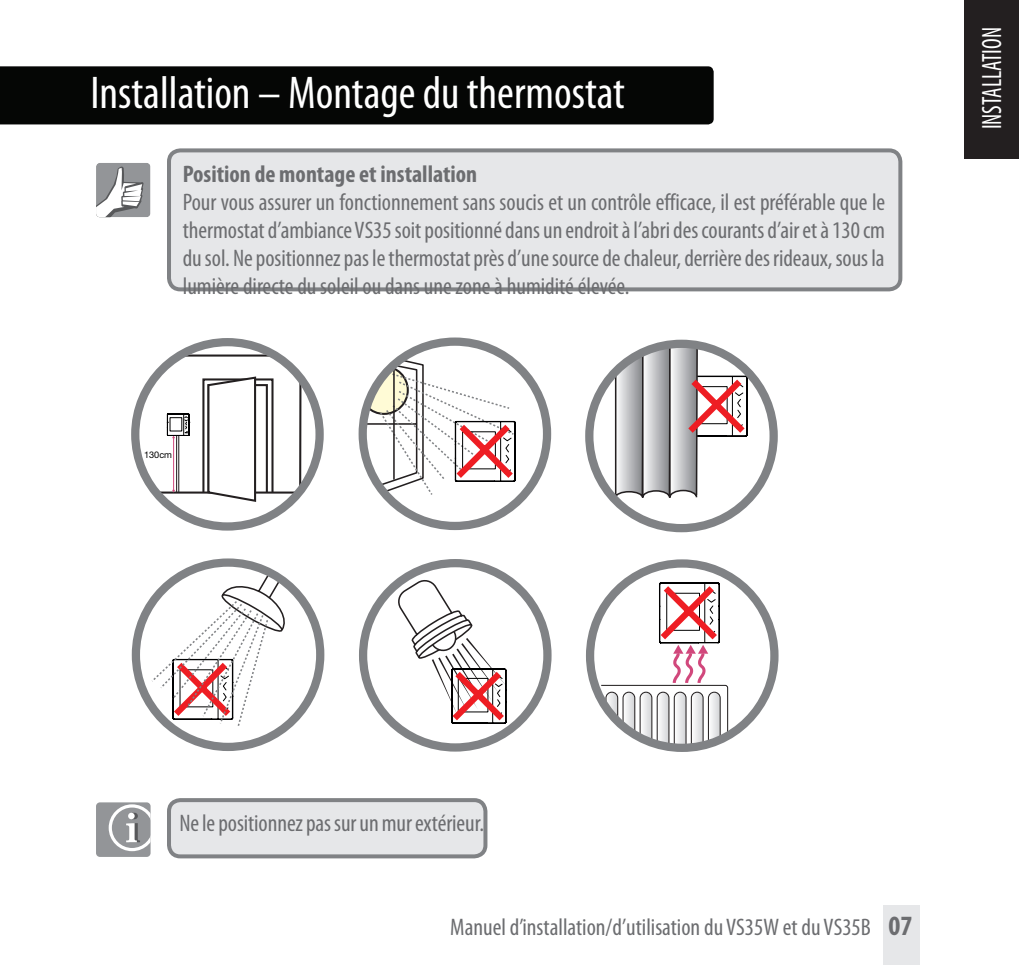
<style>
.page{position:relative;width:1019px;height:965px;background:#fff}
.page>*{position:absolute;margin:0;border:0;box-sizing:border-box;transform-origin:0 0}
.t1{font:condensed 46px "Myriad Pro";color:#fff}
.t2{font:condensed 28px "Myriad Pro";color:#fff;scale:.85 1}
.t3{font:condensed 24px/28px "Myriad Pro";color:#6c6d70;text-align:justify}
.t4{font:700 condensed 24px "Myriad Pro";color:#6c6d70}
.t5{font:9.2px "Helvetica Neue";color:#000001}
.s1{font-weight:700;font-size:28px}
</style>
<div class="page">
<div style="left:0;top:66px;width:713px;height:58px;background:#050605"></div>
<div style="left:169px;top:150px;width:731px;height:139px;background:#e6e7e9;border-radius:11px"></div>
<div style="left:167px;top:148px;width:735px;height:143px;border:4px solid #808285;border-radius:11px"></div>
<div style="left:169px;top:800px;width:316px;height:56px;background:#e6e7e9;border-radius:11px"></div>
<div style="left:167px;top:798px;width:320px;height:60px;border:4px solid #808285;border-radius:11px"></div>
<div style="left:96px;top:802px;width:54px;height:54px;background:#939598;border-radius:4px"></div>
<svg style="left:107px;top:802px;width:43px;height:50px"></svg>
<svg style="left:135px;top:342px;width:184px;height:172px"></svg>
<div style="left:131px;top:338px;width:193px;height:192px;border:8px solid #808285;border-radius:50%"></div>
<svg style="left:367px;top:353px;width:152px;height:143px"></svg>
<div style="left:358px;top:337px;width:193px;height:193px;border:8px solid #808285;border-radius:50%"></div>
<svg style="left:614px;top:348px;width:137px;height:151px"></svg>
<div style="left:585px;top:339px;width:192px;height:193px;border:8px solid #808285;border-radius:50%"></div>
<svg style="left:150px;top:566px;width:138px;height:162px"></svg>
<div style="left:132px;top:558px;width:192px;height:193px;border:8px solid #808285;border-radius:50%"></div>
<div style="left:359px;top:559px;width:192px;height:192px;border:8px solid #808285;border-radius:50%"></div>
<svg style="left:395px;top:576px;width:115px;height:151px"></svg>
<svg style="left:601px;top:579px;width:127px;height:167px"></svg>
<div style="left:586px;top:559px;width:192px;height:193px;border:8px solid #808285;border-radius:50%"></div>
<svg style="left:96px;top:163px;width:54px;height:54px"></svg>
<div style="left:883px;top:905px;width:36px;height:59px;background:#e6e7e9"></div>
<div style="left:963px;top:0;width:55px;height:159px;background:#231f20"></div>
<h1 class="t1" style="left:90px;top:65px;width:536px">Installation – Montage du thermostat</h1>
<p class="t4" style="left:183px;top:159px;width:296px">Position de montage et installation</p>
<p class="t3" style="left:183px;top:187px;width:704px">Pour vous assurer un fonctionnement sans soucis et un contrôle efficace, il est préférable que le thermostat d’ambiance VS35 soit positionné dans un endroit à l’abri des courants d’air et à 130 cm du sol. Ne positionnez pas le thermostat près d’une source de chaleur, derrière des rideaux, sous la lumière directe du soleil ou dans une zone à humidité élevée.</p>
<p class="t5" style="left:384px;top:200px;width:29px">130cm</p>
<p class="t5" style="left:144px;top:447px;width:29px">130cm</p>
<p class="t2" style="left:974px;top:129px;width:122px;rotate:-90deg">INSTALLATION</p>
<p class="t3" style="left:179px;top:809px;width:306px">Ne le positionnez pas sur un mur extérieur.</p>
<p class="t3" style="left:450px;top:912px;width:463px">Manuel d’installation/d’utilisation du VS35W et du VS35B <span class="s1">07</span></p>
</div>
